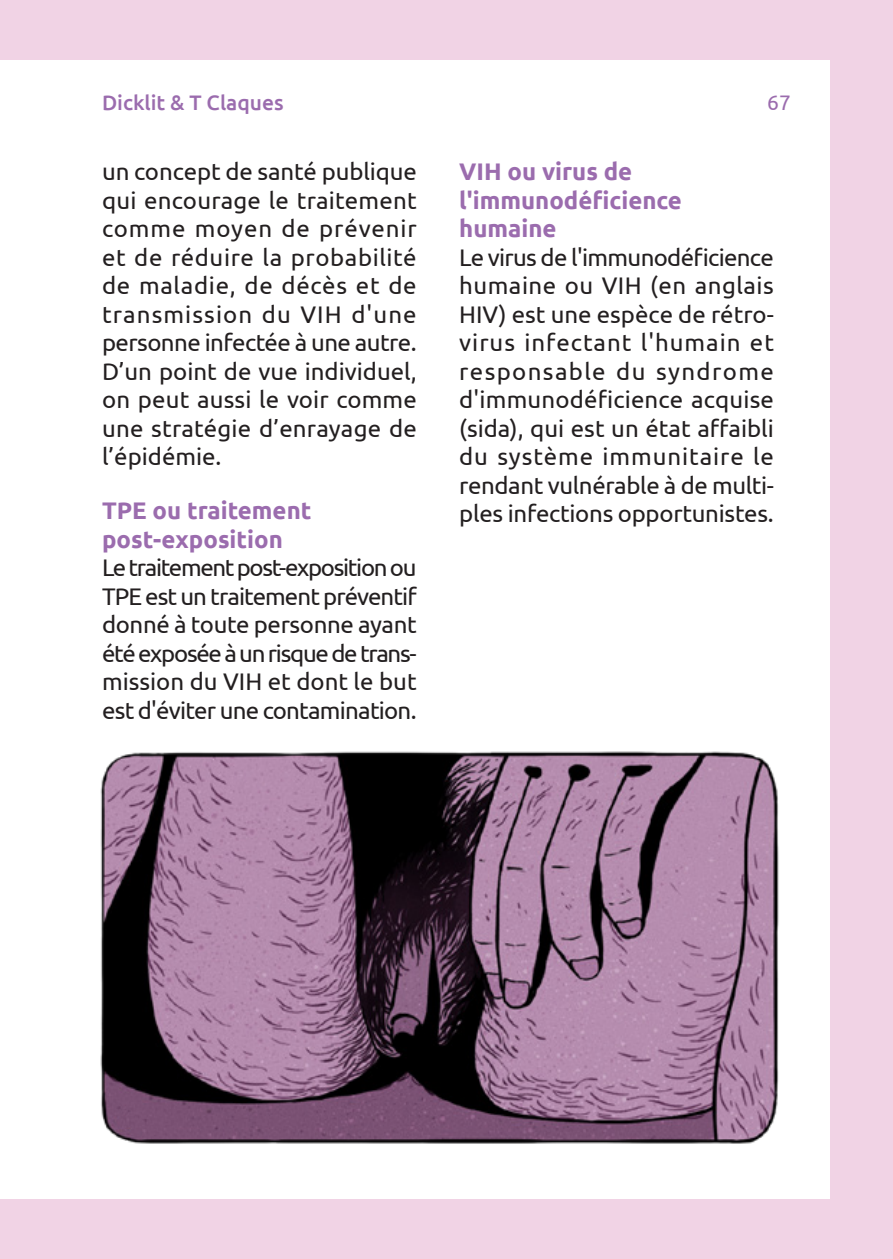
<style>
.page{position:relative;width:893px;height:1259px;background:#fff}
.page>*{position:absolute;margin:0;border:0;box-sizing:border-box;transform-origin:0 0}
.t1{font:24px/28.5px "Ubuntu";letter-spacing:-.01em;color:#231f20;text-align:justify}
.t2{font:700 24px/28.5px "Ubuntu";color:#9b6cae}
.t3{font:500 21px "Ubuntu";color:#9b6cae}
.t4{font:21px "Ubuntu";color:#9b6cae}
</style>
<div class="page">
<div style="left:830px;top:34px;width:63px;height:1203px;background:#f1d3e5"></div>
<div style="left:0;top:0;width:893px;height:60px;background:#f1d3e5"></div>
<div style="left:0;top:1199px;width:893px;height:60px;background:#f1d3e5"></div>
<img style="left:100px;top:751px;width:679px;height:393px">
<p class="t3" style="left:102px;top:89px;width:183px">Dicklit &amp; T Claques</p>
<p class="t4" style="left:767px;top:90px;width:25px">67</p>
<p class="t1" style="left:102px;top:157px;width:316px">un concept de santé publique qui encourage le traitement comme moyen de prévenir et de réduire la probabilité de maladie, de décès et de transmission du VIH d'une personne infectée à une autre.<br>D’un point de vue individuel, on peut aussi le voir comme une stratégie d’enrayage de l’épidémie.</p>
<p class="t2" style="left:102px;top:496px;width:211px">TPE ou traitement post-exposition</p>
<p class="t1" style="left:102px;top:553px;width:316px">Le traitement post-exposition ou TPE est un traitement préventif donné à toute personne ayant été exposée à un risque de trans&shy;mission du VIH et dont le but est d'éviter une contamination.</p>
<p class="t2" style="left:459px;top:157px;width:224px">VIH ou virus de l'immunodéficience humaine</p>
<p class="t1" style="left:459px;top:242px;width:316px">Le virus de l'immunodéficience humaine ou VIH (en anglais HIV) est une espèce de rétro&shy;virus infectant l'humain et responsable du syndrome d'immunodéficience acquise (sida), qui est un état affaibli du système immunitaire le rendant vulnérable à de multi&shy;ples infections opportunistes.</p>
</div>
